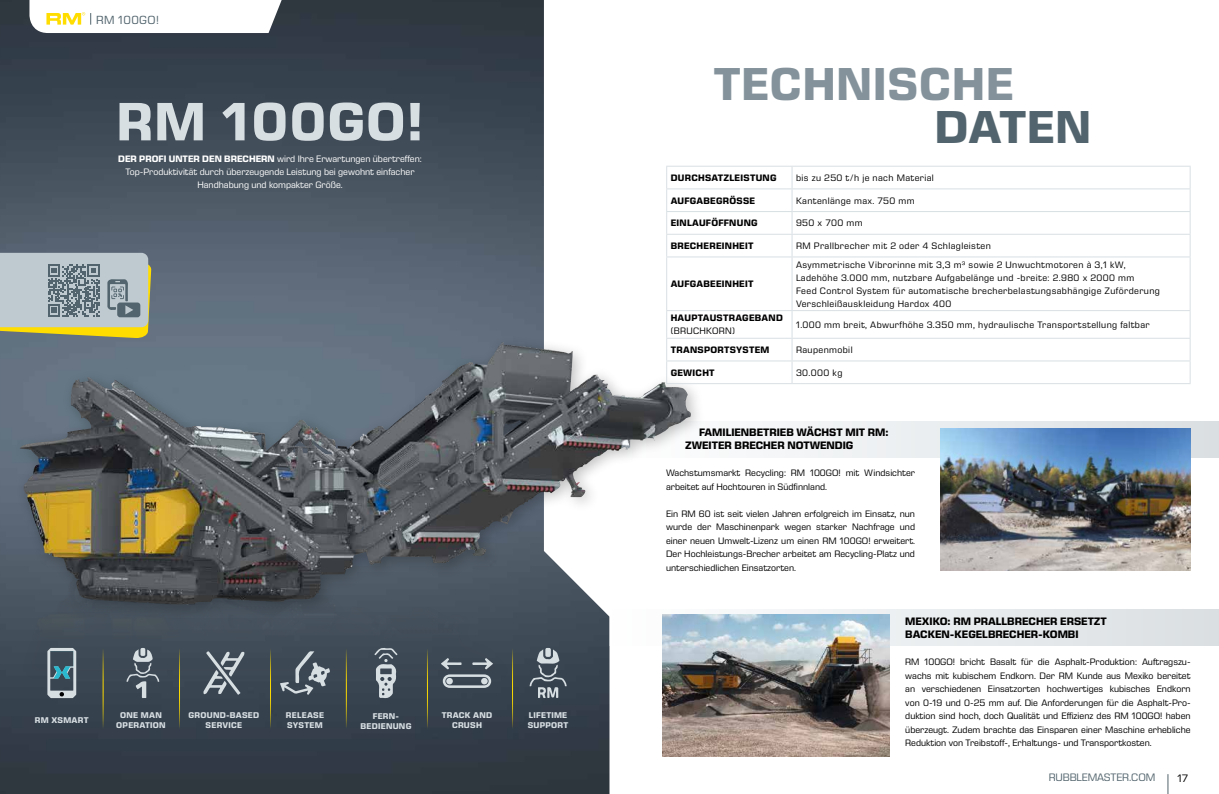
<style>
.page{position:relative;width:1219px;height:794px;background:#fff}
.page>*{position:absolute;margin:0;border:0;box-sizing:border-box;transform-origin:0 0}
.t1{font:700 55px "Eurostile Next LT Pro";letter-spacing:.02em;color:#d8dfe3}
.t2{font:700 47px "Eurostile Next LT Pro";letter-spacing:.02em;color:#83929b}
.t3{font:700 47px "Eurostile Next LT Pro";letter-spacing:.01em;color:#52646d}
.t4{font:12px "Eurostile Next LT Pro";letter-spacing:.03em;color:#52646d}
.t5{font:700 11px/13.5px "Eurostile Next LT Pro";color:#000}
.t6{font:11px "Eurostile Next LT Pro";letter-spacing:-.01em;color:#52646d}
.t7{font:11px "Eurostile Next LT Pro";color:#000}
.t8{font:9.5px/13.5px "Eurostile Next LT Pro";letter-spacing:.04em;color:#000;text-align:justify}
.t9{font:9.5px/13px "Eurostile Next LT Pro";color:#fff;text-align:center}
.t10{font:700 9.5px "Eurostile Next LT Pro";letter-spacing:.03em;color:#000}
.t11{font:9.5px/13.5px "Eurostile Next LT Pro";color:#000}
.t12{font:700 8.5px/10.2px "Eurostile Next LT Pro";letter-spacing:.03em;color:#d8dfe3;text-align:center}
.s1{font-weight:700}
</style>
<div class="page">
<img style="left:0;top:0;width:609px;height:794px">
<svg style="left:770px;top:421px;width:449px;height:37px"></svg>
<div style="left:609px;top:609px;width:610px;height:37px;background:linear-gradient(to right,#fefeff,#dadfe2)"></div>
<hr style="left:427px;top:648px;width:1px;height:80px;background:#fd0">
<hr style="left:512px;top:648px;width:1px;height:80px;background:#fd0">
<hr style="left:346px;top:648px;width:1px;height:80px;background:#fd0">
<hr style="left:270px;top:648px;width:1px;height:80px;background:#fd0">
<hr style="left:179px;top:648px;width:1px;height:80px;background:#fd0">
<hr style="left:103px;top:648px;width:1px;height:80px;background:#fd0">
<div style="left:15px;top:559px;width:506px;height:127px;background:#3b4753"></div>
<img style="left:0;top:510px;width:546px;height:160px">
<div style="left:13px;top:334px;width:694px;height:286px;background:#000;opacity:.25"></div>
<img style="left:20px;top:342px;width:511px;height:262px">
<img style="left:940px;top:428px;width:251px;height:142px">
<img style="left:663px;top:614px;width:226px;height:143px">
<svg style="left:1168px;top:774px;width:1px;height:20px"></svg>
<svg style="left:29px;top:0;width:256px;height:33px"></svg>
<svg style="left:0;top:253px;width:151px;height:85px;background:#adb5a7"></svg>
<hr style="left:666px;top:166px;width:126px;height:1px;background:#d8dfe3">
<hr style="left:792px;top:166px;width:399px;height:1px;background:#d8dfe3">
<hr style="left:666px;top:188px;width:126px;height:1px;background:#d8dfe3">
<hr style="left:792px;top:188px;width:399px;height:1px;background:#d8dfe3">
<hr style="left:666px;top:211px;width:126px;height:1px;background:#d8dfe3">
<hr style="left:792px;top:211px;width:399px;height:1px;background:#d8dfe3">
<hr style="left:666px;top:234px;width:126px;height:1px;background:#d8dfe3">
<svg style="left:666px;top:167px;width:1px;height:89px"></svg>
<hr style="left:792px;top:234px;width:399px;height:1px;background:#d8dfe3">
<svg style="left:791px;top:167px;width:1px;height:89px"></svg>
<svg style="left:1190px;top:167px;width:1px;height:89px"></svg>
<hr style="left:666px;top:256px;width:126px;height:1px;background:#d8dfe3">
<hr style="left:666px;top:257px;width:1px;height:53px;background:#d8dfe3">
<hr style="left:792px;top:256px;width:399px;height:1px;background:#d8dfe3">
<hr style="left:791px;top:257px;width:1px;height:53px;background:#d8dfe3">
<hr style="left:1190px;top:257px;width:1px;height:53px;background:#d8dfe3">
<hr style="left:666px;top:310px;width:126px;height:1px;background:#d8dfe3">
<hr style="left:792px;top:310px;width:399px;height:1px;background:#d8dfe3">
<hr style="left:666px;top:338px;width:126px;height:1px;background:#d8dfe3">
<hr style="left:792px;top:338px;width:399px;height:1px;background:#d8dfe3">
<hr style="left:666px;top:360px;width:126px;height:1px;background:#d8dfe3">
<svg style="left:666px;top:311px;width:1px;height:72px"></svg>
<hr style="left:792px;top:360px;width:399px;height:1px;background:#d8dfe3">
<svg style="left:791px;top:311px;width:1px;height:72px"></svg>
<svg style="left:1190px;top:311px;width:1px;height:72px"></svg>
<hr style="left:666px;top:383px;width:126px;height:1px;background:#d8dfe3">
<hr style="left:792px;top:383px;width:399px;height:1px;background:#d8dfe3">
<svg style="left:47px;top:648px;width:29px;height:50px"></svg>
<svg style="left:126px;top:648px;width:33px;height:50px"></svg>
<svg style="left:203px;top:651px;width:42px;height:44px"></svg>
<svg style="left:280px;top:651px;width:50px;height:44px"></svg>
<svg style="left:374px;top:647px;width:24px;height:51px"></svg>
<svg style="left:441px;top:658px;width:52px;height:30px"></svg>
<div style="left:446px;top:678px;width:7px;height:6px;background:#d8dfe3;border-radius:50%"></div>
<div style="left:481px;top:678px;width:7px;height:6px;background:#d8dfe3;border-radius:50%"></div>
<svg style="left:529px;top:648px;width:38px;height:50px;background:#616c76"></svg>
<p class="t4" style="left:96px;top:13px;width:64px">RM 100GO!</p>
<h1 class="t1" style="left:116px;top:90px;width:309px">RM 100GO!</h1>
<p class="t9" style="left:118px;top:153px;width:305px"><span class="s1">DER PROFI UNTER DEN BRECHERN</span> wird Ihre Erwartungen übertreffen:<br>Top-Produktivität durch überzeugende Leistung bei gewohnt einfacher<br>Handhabung und kompakter Größe.</p>
<p class="t12" style="left:35px;top:715px;width:55px">RM XSMART</p>
<p class="t12" style="left:116px;top:710px;width:51px">ONE MAN<br>OPERATION</p>
<p class="t12" style="left:189px;top:710px;width:72px">GROUND-BASED<br>SERVICE</p>
<p class="t12" style="left:286px;top:710px;width:40px;text-align:left">RELEASE<br>SYSTEM</p>
<p class="t12" style="left:361px;top:711px;width:52px">FERN-<br>BEDIENUNG</p>
<p class="t12" style="left:442px;top:710px;width:52px">TRACK AND<br>CRUSH</p>
<p class="t12" style="left:528px;top:710px;width:42px;text-align:left">LIFETIME<br>SUPPORT</p>
<h2 class="t2" style="left:714px;top:58px;width:301px">TECHNISCHE</h2>
<h2 class="t3" style="left:935px;top:100px;width:158px">DATEN</h2>
<p class="t10" style="left:671px;top:172px;width:107px">DURCHSATZLEISTUNG</p>
<p class="t8" style="left:796px;top:171px;width:139px">bis zu 250 t/h je nach Material</p>
<p class="t10" style="left:671px;top:195px;width:86px">AUFGABEGRÖSSE</p>
<p class="t8" style="left:796px;top:194px;width:120px">Kantenlänge max. 750 mm</p>
<p class="t10" style="left:671px;top:218px;width:88px">EINLAUFÖFFNUNG</p>
<p class="t8" style="left:796px;top:216px;width:68px">950 x 700 mm</p>
<p class="t10" style="left:671px;top:240px;width:84px">BRECHEREINHEIT</p>
<p class="t8" style="left:796px;top:239px;width:196px">RM Prallbrecher mit 2 oder 4 Schlagleisten</p>
<p class="t10" style="left:671px;top:278px;width:84px">AUFGABEEINHEIT</p>
<p class="t8" style="left:796px;top:258px;width:365px;line-height:13px;text-align:left">Asymmetrische Vibrorinne mit 3,3 m3 sowie 2 Unwuchtmotoren à 3,1 kW, Ladehöhe 3.000 mm, nutzbare Aufgabelänge und -breite: 2.980 x 2000 mm<br>Feed Control System für automatische brecherbelastungsabhängige Zuförderung Verschleißauskleidung Hardox 400</p>
<p class="t10" style="left:671px;top:313px;width:114px">HAUPTAUSTRAGEBAND</p>
<p class="t8" style="left:671px;top:324px;width:66px">(BRUCHKORN)</p>
<p class="t8" style="left:796px;top:318px;width:355px">1.000 mm breit, Abwurfhöhe 3.350 mm, hydraulische Transportstellung faltbar</p>
<p class="t10" style="left:671px;top:344px;width:100px">TRANSPORTSYSTEM</p>
<p class="t8" style="left:796px;top:343px;width:58px">Raupenmobil</p>
<p class="t10" style="left:671px;top:367px;width:46px">GEWICHT</p>
<p class="t8" style="left:796px;top:366px;width:48px">30.000 kg</p>
<p class="t5" style="left:685px;top:425px;width:205px;text-indent:14px">FAMILIENBETRIEB WÄCHST MIT RM:<br>ZWEITER BRECHER NOTWENDIG</p>
<p class="t11" style="left:666px;top:466px;width:250px">Wachstumsmarkt Recycling: RM 100GO! mit Windsichter arbeitet auf Hochtouren in Südfinnland.</p>
<p class="t8" style="left:666px;top:506px;width:251px">Ein RM 60 ist seit vielen Jahren erfolgreich im Einsatz, nun wurde der Maschinenpark wegen starker Nachfrage und einer neuen Umwelt-Lizenz um einen RM 100GO! erweitert.<br>Der Hochleistungs-Brecher arbeitet am Recycling-Platz und unterschiedlichen Einsatzorten.</p>
<p class="t5" style="left:905px;top:614px;width:203px">MEXIKO: RM PRALLBRECHER ERSETZT<br>BACKEN-KEGELBRECHER-KOMBI</p>
<p class="t8" style="left:905px;top:655px;width:287px">RM 100GO! bricht Basalt für die Asphalt-Produktion: Auftragszu&shy;wachs mit kubischem Endkorn. Der RM Kunde aus Mexiko bereitet an verschiedenen Einsatzorten hochwertiges kubisches Endkorn von 0-19 und 0-25 mm auf. Die Anforderungen für die Asphalt-Pro&shy;duktion sind hoch, doch Qualität und Effizienz des RM 100GO! haben überzeugt. Zudem brachte das Einsparen einer Maschine erhebliche Reduktion von Treibstoff-, Erhaltungs- und Transportkosten.</p>
<p class="t6" style="left:1049px;top:771px;width:108px">RUBBLEMASTER.COM</p>
<p class="t7" style="left:1177px;top:772px;width:12px">17</p>
</div>
